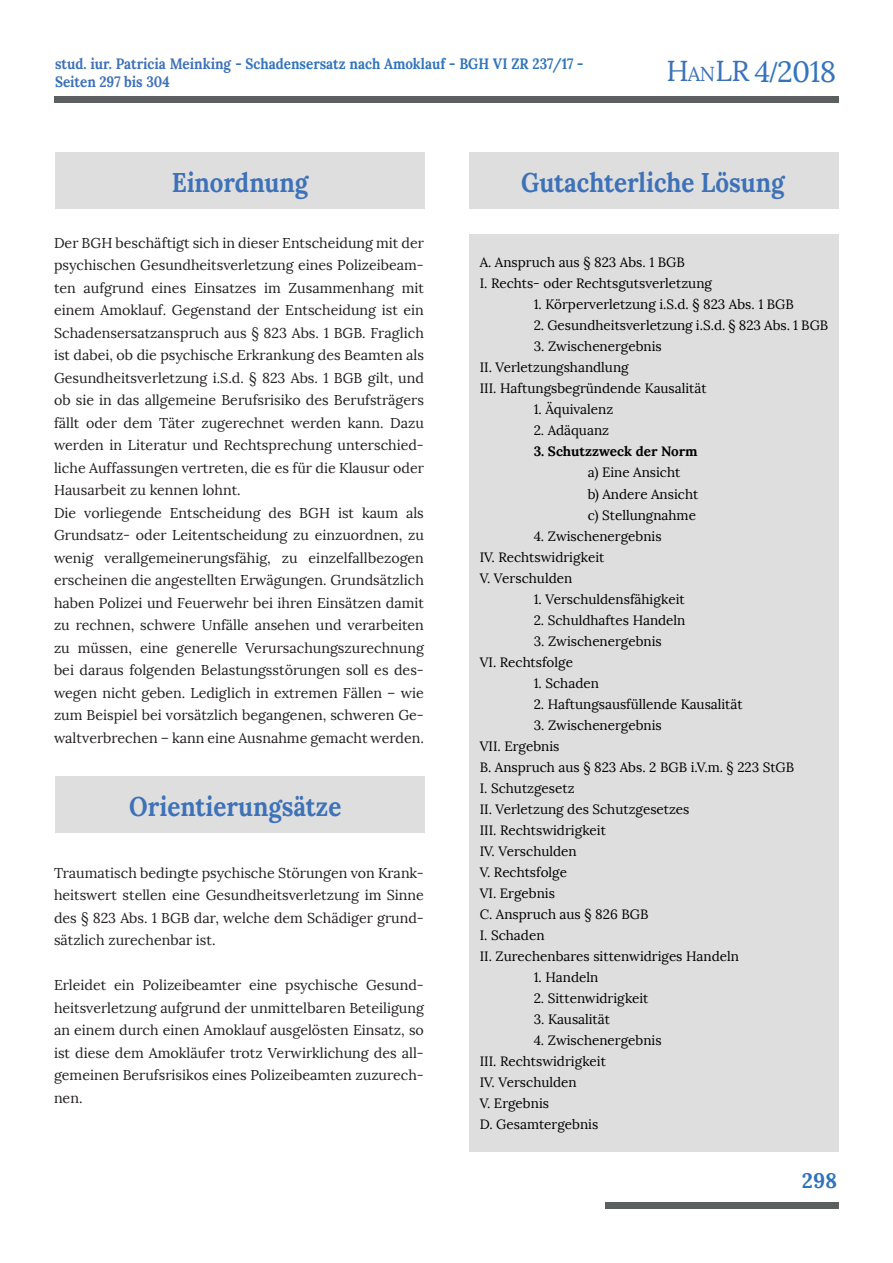
<style>
.page{position:relative;width:893px;height:1263px;background:#fff}
.page>*{position:absolute;margin:0;border:0;box-sizing:border-box;transform-origin:0 0}
.t1{font:29.25px "Lora";color:#3174bb}
.t2{font:700 27px "Lora";color:#3d71b8;scale:.9 1}
.t3{font:700 21px "Lora";color:#2f74ba}
.t4{font:700 15px/18px "Lora";color:#3d71b8;scale:.9 1}
.t5{font:14.25px/22.5px "Lora";color:#231f20;text-align:justify}
.t6{font:13.5px "Lora";color:#000001}
.t7{font:700 13.5px "Lora";color:#000001}
.s1{color:#3174bb}
.s2{color:#2f74ba}
.s3{font-size:28.65px;color:#3d71b8}
.s4{font-size:20.1px;color:#3d71b8}
.s5{font-family:"Times New Roman";font-weight:700}
</style>
<div class="page">
<div style="left:54px;top:97px;width:785px;height:6px;background:#5b5f5f"></div>
<div style="left:605px;top:1202px;width:234px;height:7px;background:#5b5f5f"></div>
<div style="left:55px;top:776px;width:370px;height:56px;background:#dedede"></div>
<div style="left:469px;top:152px;width:370px;height:56px;background:#dedede"></div>
<div style="left:469px;top:234px;width:370px;height:917px;background:#dedede"></div>
<div style="left:55px;top:152px;width:370px;height:56px;background:#dedede"></div>
<p class="t4" style="left:55px;top:55px;width:589px">stud. iur. Patricia Meinking - <span class="s1">Schadensersatz nach Amoklauf</span> <span class="s2">- BGH VI ZR 237/17 -<br>S</span>eiten 297 bis 304</p>
<h1 class="t1" style="left:667px;top:53px;width:171px"><span class="s3">H</span><span class="s4">AN</span><span class="s3">LR</span> 4<span class="s5">/</span>2018</h1>
<p class="t2" style="left:172px;top:165px;width:153px">Einordnung</p>
<p class="t5" style="left:54px;top:231px;width:371px">Der BGH beschäftigt sich in dieser Entscheidung mit der psychischen Gesundheitsverletzung eines Polizeibeam&shy;ten aufgrund eines Einsatzes im Zusammenhang mit einem Amoklauf. Gegenstand der Entscheidung ist ein Schadensersatzanspruch aus § 823 Abs. 1 BGB. Fraglich ist dabei, ob die psychische Erkrankung des Beamten als Gesundheitsverletzung i.S.d. § 823 Abs. 1 BGB gilt, und ob sie in das allgemeine Berufsrisiko des Berufsträgers fällt oder dem Täter zugerechnet werden kann. Dazu werden in Literatur und Rechtsprechung unterschied&shy;liche Auffassungen vertreten, die es für die Klausur oder Hausarbeit zu kennen lohnt.</p>
<p class="t5" style="left:54px;top:501px;width:371px">Die vorliegende Entscheidung des BGH ist kaum als Grundsatz- oder Leitentscheidung zu einzuordnen, zu wenig verallgemeinerungsfähig, zu einzelfallbezogen erscheinen die angestellten Erwägungen. Grundsätzlich haben Polizei und Feuerwehr bei ihren Einsätzen damit zu rechnen, schwere Unfälle ansehen und verarbeiten zu müssen, eine generelle Verursachungszurechnung bei daraus folgenden Belastungsstörungen soll es des&shy;wegen nicht geben. Lediglich in extremen Fällen – wie zum Beispiel bei vorsätzlich begangenen, schweren Ge&shy;waltverbrechen – kann eine Ausnahme gemacht werden.</p>
<p class="t2" style="left:129px;top:789px;width:237px">Orientierungsätze</p>
<p class="t5" style="left:54px;top:861px;width:371px">Traumatisch bedingte psychische Störungen von Krank&shy;heitswert stellen eine Gesundheitsverletzung im Sinne des § 823 Abs. 1 BGB dar, welche dem Schädiger grund&shy;sätzlich zurechenbar ist.</p>
<p class="t5" style="left:54px;top:974px;width:371px">Erleidet ein Polizeibeamter eine psychische Gesund&shy;heitsverletzung aufgrund der unmittelbaren Beteiligung an einem durch einen Amoklauf ausgelösten Einsatz, so ist diese dem Amokläufer trotz Verwirklichung des all&shy;gemeinen Berufsrisikos eines Polizeibeamten zuzurech&shy;nen.</p>
<p class="t2" style="left:521px;top:165px;width:294px">Gutachterliche Lösung</p>
<p class="t6" style="left:480px;top:254px;width:207px">A. Anspruch aus § 823 Abs. 1 BGB</p>
<p class="t6" style="left:480px;top:275px;width:234px">I. Rechts- oder Rechtsgutsverletzung</p>
<p class="t6" style="left:534px;top:296px;width:262px">1. Körperverletzung i.S.d. § 823 Abs. 1 BGB</p>
<p class="t6" style="left:534px;top:317px;width:296px">2. Gesundheitsverletzung i.S.d. § 823 Abs. 1 BGB</p>
<p class="t6" style="left:534px;top:338px;width:130px">3. Zwischenergebnis</p>
<p class="t6" style="left:480px;top:359px;width:151px">II. Verletzungshandlung</p>
<p class="t6" style="left:480px;top:380px;width:228px">III. Haftungsbegründende Kausalität</p>
<p class="t6" style="left:534px;top:401px;width:81px">1. Äquivalenz</p>
<p class="t6" style="left:534px;top:422px;width:77px">2. Adäquanz</p>
<p class="t7" style="left:534px;top:443px;width:165px">3. Schutzzweck der Norm</p>
<p class="t6" style="left:588px;top:464px;width:94px">a) Eine Ansicht</p>
<p class="t6" style="left:588px;top:485px;width:112px">b) Andere Ansicht</p>
<p class="t6" style="left:588px;top:506px;width:110px">c) Stellungnahme</p>
<p class="t6" style="left:534px;top:527px;width:129px">4. Zwischenergebnis</p>
<p class="t6" style="left:480px;top:548px;width:126px">IV. Rechtswidrigkeit</p>
<p class="t6" style="left:480px;top:569px;width:94px">V. Verschulden</p>
<p class="t6" style="left:534px;top:590px;width:152px">1. Verschuldensfähigkeit</p>
<p class="t6" style="left:534px;top:611px;width:153px">2. Schuldhaftes Handeln</p>
<p class="t6" style="left:534px;top:632px;width:130px">3. Zwischenergebnis</p>
<p class="t6" style="left:480px;top:653px;width:95px">VI. Rechtsfolge</p>
<p class="t6" style="left:534px;top:674px;width:67px">1. Schaden</p>
<p class="t6" style="left:534px;top:695px;width:210px">2. Haftungsausfüllende Kausalität</p>
<p class="t6" style="left:534px;top:716px;width:130px">3. Zwischenergebnis</p>
<p class="t6" style="left:480px;top:737px;width:81px">VII. Ergebnis</p>
<p class="t6" style="left:480px;top:758px;width:316px">B. Anspruch aus § 823 Abs. 2 BGB i.V.m. § 223 StGB</p>
<p class="t6" style="left:480px;top:779px;width:96px">I. Schutzgesetz</p>
<p class="t6" style="left:480px;top:800px;width:211px">II. Verletzung des Schutzgesetzes</p>
<p class="t6" style="left:480px;top:821px;width:128px">III. Rechtswidrigkeit</p>
<p class="t6" style="left:480px;top:842px;width:99px">IV. Verschulden</p>
<p class="t6" style="left:480px;top:863px;width:89px">V. Rechtsfolge</p>
<p class="t6" style="left:480px;top:884px;width:77px">VI. Ergebnis</p>
<p class="t6" style="left:480px;top:905px;width:170px">C. Anspruch aus § 826 BGB</p>
<p class="t6" style="left:480px;top:926px;width:66px">I. Schaden</p>
<p class="t6" style="left:480px;top:947px;width:261px">II. Zurechenbares sittenwidriges Handeln</p>
<p class="t6" style="left:534px;top:968px;width:66px">1. Handeln</p>
<p class="t6" style="left:534px;top:989px;width:116px">2. Sittenwidrigkeit</p>
<p class="t6" style="left:534px;top:1010px;width:78px">3. Kausalität</p>
<p class="t6" style="left:534px;top:1031px;width:129px">4. Zwischenergebnis</p>
<p class="t6" style="left:480px;top:1052px;width:128px">III. Rechtswidrigkeit</p>
<p class="t6" style="left:480px;top:1073px;width:99px">IV. Verschulden</p>
<p class="t6" style="left:480px;top:1094px;width:71px">V. Ergebnis</p>
<p class="t6" style="left:480px;top:1115px;width:120px">D. Gesamtergebnis</p>
<p class="t3" style="left:802px;top:1167px;width:37px">298</p>
</div>
